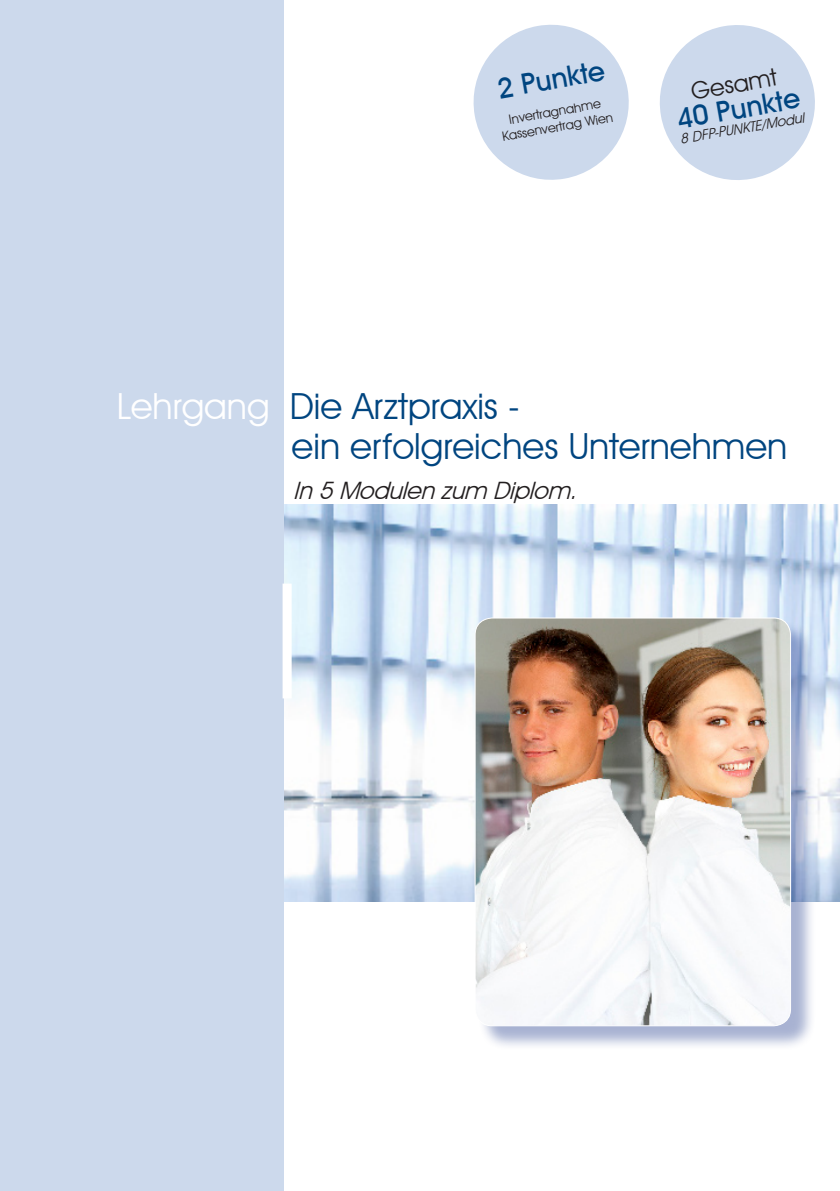
<style>
.page{position:relative;width:840px;height:1191px;background:#fff}
.page>*{position:absolute;margin:0;border:0;box-sizing:border-box;transform-origin:0 0}
.t1{font:36px/40px "Avant Garde IT Cby BT";color:#004580}
.t2{font:500 28px "Avant Garde IT Cby BT";color:#004580}
.t3{font:italic 24px "Avant Garde IT Cby BT";color:#231f20}
.t4{font:24px "Avant Garde IT Cby BT";color:#231f20}
.t5{font:italic 14px "Avant Garde IT Cby BT";color:#231f20}
.t6{font:13px "Avant Garde IT Cby BT";color:#231f20}
.s1{color:#fff}
</style>
<div class="page">
<img style="left:283px;top:505px;width:556px;height:396px">
<div style="left:0;top:0;width:283px;height:1191px;background:#ccd9ec"></div>
<div style="left:477px;top:621px;width:346px;height:438px;background:#253f8e;opacity:.4"></div>
<img style="left:475px;top:618px;width:315px;height:407px">
<div style="left:474px;top:618px;width:316px;height:408px;border:1px solid #fff;border-radius:17px"></div>
<svg style="left:659px;top:25px;width:156px;height:155px"></svg>
<svg style="left:473px;top:24px;width:156px;height:156px"></svg>
<div style="left:282px;top:583px;width:9px;height:115px;background:#fff;border:2px solid #fff"></div>
<p class="t2" style="left:494px;top:72px;width:110px;rotate:-10deg">2 Punkte</p>
<p class="t4" style="left:688px;top:77px;width:88px;rotate:-10deg">Gesamt</p>
<p class="t6" style="left:507px;top:112px;width:94px;rotate:-10deg">Invertragnahme</p>
<p class="t2" style="left:673px;top:103px;width:126px;rotate:-10deg">40 Punkte</p>
<p class="t5" style="left:678px;top:131px;width:127px;rotate:-10deg">8 DFP-PUNKTE/Modul</p>
<p class="t6" style="left:501px;top:129px;width:114px;rotate:-10deg">Kassenvertrag Wien</p>
<p class="t1" style="left:291px;top:385px;width:497px;text-indent:-174px"><span class="s1">Lehrgang</span> Die Arztpraxis -<br>ein erfolgreiches Unternehmen</p>
<p class="t3" style="left:293px;top:475px;width:292px">In5Modulenzum Diplom.</p>
</div>
